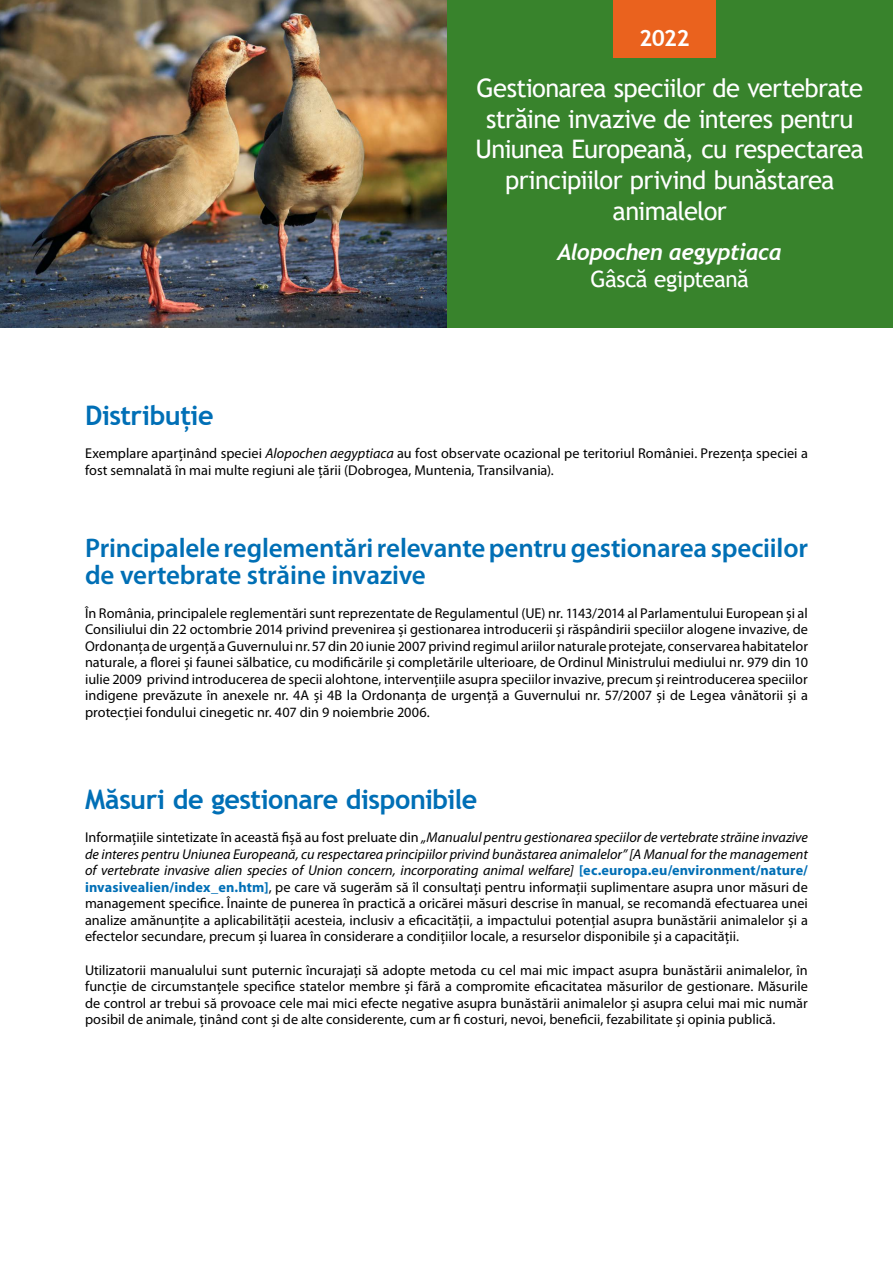
<style>
.page{position:relative;width:893px;height:1263px;background:#fff}
.page>*{position:absolute;margin:0;border:0;box-sizing:border-box;transform-origin:0 0}
.t1{font:600 27px/27px "Myriad Pro";letter-spacing:-.01em;color:#006fb5}
.t2{font:700 27px "Trebuchet MS";letter-spacing:-.02em;color:#006fb6}
.t3{font:25.5px/30.6px "Trebuchet MS";letter-spacing:-.025em;color:#fff;text-align:center}
.t4{font:italic 700 22.5px "Trebuchet";letter-spacing:-.02em;color:#fff}
.t5{font:22.5px "Trebuchet MS";letter-spacing:-.025em;color:#fff}
.t6{font:700 22.5px "Trebuchet MS";color:#fff}
.t7{font:14.25px/16.5px "Myriad Pro";color:#000;text-align:justify}
.s1{font-style:italic}
.s2{font-weight:700;color:#006fb6}
</style>
<div class="page">
<div style="left:446px;top:0;width:447px;height:327px;background:#38832c"></div>
<img style="left:0;top:0;width:446px;height:327px">
<div style="left:613px;top:0;width:102px;height:57px;background:#ea621e"></div>
<h3 class="t6" style="left:639px;top:24px;width:52px">2022</h3>
<h2 class="t3" style="left:475px;top:73px;width:390px">Gestionarea speciilor de vertebrate străine invazive de interes pentru<br>Uniunea Europeană, cu respectarea principiilor privind bunăstarea animalelor</h2>
<h3 class="t4" style="left:557px;top:237px;width:226px">Alopochen aegyptiaca</h3>
<h3 class="t5" style="left:590px;top:264px;width:160px">Gâscă egipteană</h3>
<h1 class="t2" style="left:85px;top:398px;width:130px">Distribuție</h1>
<p class="t7" style="left:85px;top:445px;width:724px">Exemplare aparținând speciei <span class="s1">Alopochen aegyptiaca</span> au fost observate ocazional pe teritoriul României. Prezența speciei a fost semnalată în mai multe regiuni ale țării (Dobrogea, Muntenia, Transilvania).</p>
<h1 class="t1" style="left:85px;top:534px;width:724px">Principalele reglementări relevante pentru gestionarea speciilor de vertebrate străine invazive</h1>
<p class="t7" style="left:85px;top:605px;width:724px">În România, principalele reglementări sunt reprezentate de Regulamentul (UE) nr. 1143/2014 al Parlamentului European și al Consiliului din 22 octombrie 2014 privind prevenirea și gestionarea introducerii și răspândirii speciilor alogene invazive, de Ordonanța de urgență a Guvernului nr. 57 din 20 iunie 2007 privind regimul ariilor naturale protejate, conservarea habitatelor naturale, a florei și faunei sălbatice, cu modificările și completările ulterioare, de Ordinul Ministrului mediului nr. 979 din 10 iulie 2009 privind introducerea de specii alohtone, intervențiile asupra speciilor invazive, precum și reintroducerea speciilor indigene prevăzute în anexele nr. 4A și 4B la Ordonanța de urgență a Guvernului nr. 57/2007 și de Legea vânătorii și a protecției fondului cinegetic nr. 407 din 9 noiembrie 2006.</p>
<h1 class="t2" style="left:85px;top:782px;width:394px">Măsuri de gestionare disponibile</h1>
<p class="t7" style="left:85px;top:829px;width:724px">Informațiile sintetizate în această fișă au fost preluate din <span class="s1">„Manualul pentru gestionarea speciilor de vertebrate străine invazive de interes pentru Uniunea Europeană, cu respectarea principiilor privind bunăstarea animalelor” [A Manual for the management of vertebrate invasive alien species of Union concern, incorporating animal welfare]</span> <span class="s2">[ec.europa.eu/environment/nature/ invasivealien/index_en.htm]</span>, pe care vă sugerăm să îl consultați pentru informații suplimentare asupra unor măsuri de management specifice. Înainte de punerea în practică a oricărei măsuri descrise în manual, se recomandă efectuarea unei analize amănunțite a aplicabilității acesteia, inclusiv a eficacității, a impactului potențial asupra bunăstării animalelor și a efectelor secundare, precum și luarea în considerare a condițiilor locale, a resurselor disponibile și a capacității.</p>
<p class="t7" style="left:85px;top:962px;width:724px">Utilizatorii manualului sunt puternic încurajați să adopte metoda cu cel mai mic impact asupra bunăstării animalelor, în funcție de circumstanțele specifice statelor membre și fără a compromite eficacitatea măsurilor de gestionare. Măsurile de control ar trebui să provoace cele mai mici efecte negative asupra bunăstării animalelor și asupra celui mai mic număr posibil de animale, ținând cont și de alte considerente, cum ar fi costuri, nevoi, beneficii, fezabilitate și opinia publică.</p>
</div>
